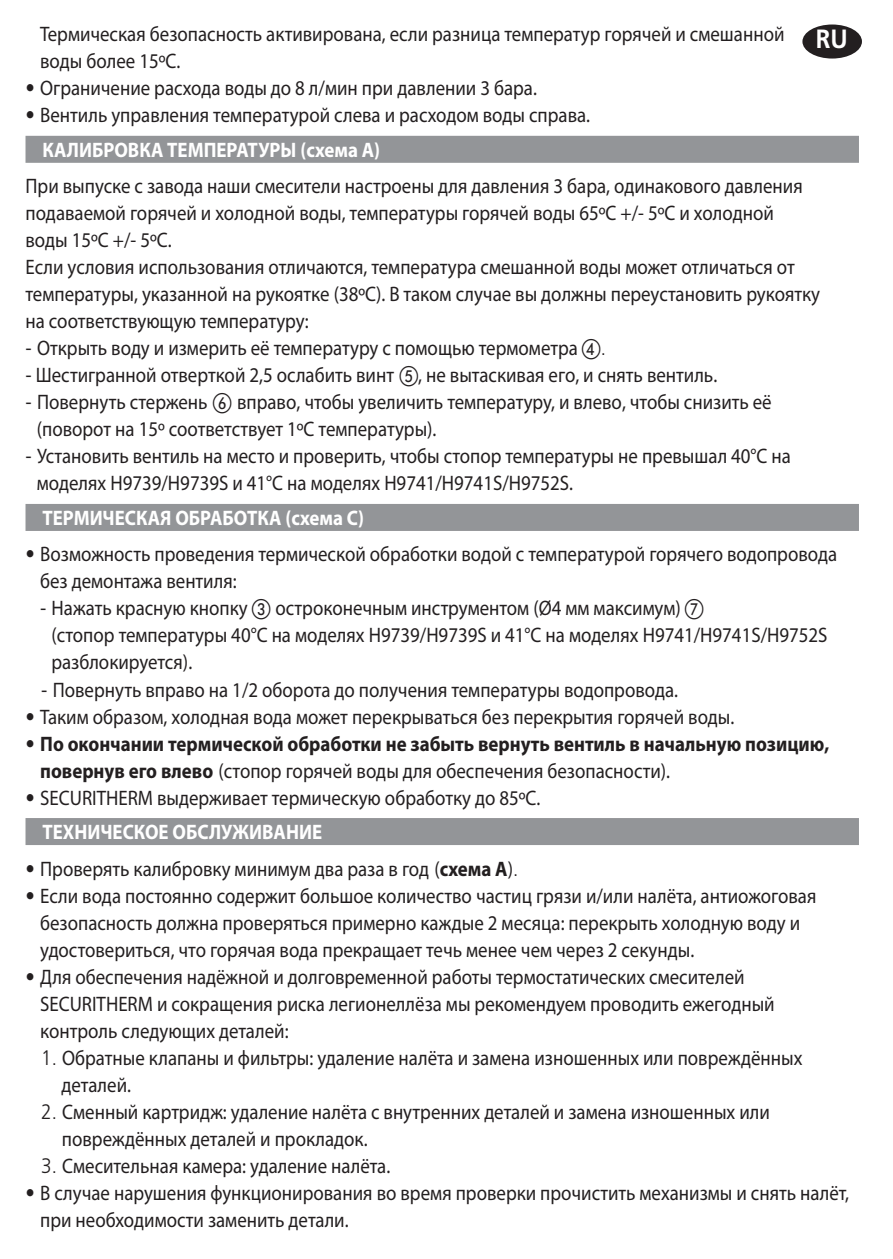
<style>
.page{position:relative;width:893px;height:1259px;background:#fff}
.page>*{position:absolute;margin:0;border:0;box-sizing:border-box;transform-origin:0 0}
.t1{font:700 26.4px "Frutiger";color:#fff;scale:.91 1}
.t2{font:21px/27px "Myriad Pro";color:#231f20;scale:.9 1}
.t3{font:700 21px/27px "Myriad Pro";color:#231f20;scale:.9 1}
.t4{font:700 21px "Myriad Pro";color:#fff;scale:.9 1}
.s1{font-family:"Frutiger";font-weight:300}
.s2{font-weight:700;color:#fff}
.s3{font-family:"European Pi One"}
.s4{font-weight:400}
.s5{font-weight:700}
</style>
<div class="page">
<div style="left:26px;top:136px;width:833px;height:27px;background:#939598"></div>
<div style="left:26px;top:504px;width:833px;height:27px;background:#939598"></div>
<div style="left:26px;top:818px;width:833px;height:27px;background:#939598"></div>
<div style="left:802px;top:25px;width:60px;height:34px;background:#231f20;border-radius:50%"></div>
<p class="t2" style="left:40px;top:22px;width:829px">Термическая безопасность активирована, если разница температур горячей и смешанной воды более 15ºС.</p>
<p class="t2" style="left:26px;top:76px;width:570px"><span class="s1">•</span> Ограничение расхода воды до 8 л/мин при давлении 3 бара.</p>
<p class="t2" style="left:43px;top:100px;width:610px;line-height:34.5px;text-indent:-17px"><span class="s1">•</span> Вентиль управления температурой слева и расходом воды справа.<br><span class="s2">КАЛИБРОВКА ТЕМПЕРАТУРЫ (схема А)</span></p>
<p class="t2" style="left:26px;top:174px;width:884px">При выпуске с завода наши смесители настроены для давления 3 бара, одинакового давления подаваемой горячей и холодной воды, температуры горячей воды 65ºС +/- 5ºС и холодной воды 15ºС +/- 5ºС.<br>Если условия использования отличаются, температура смешанной воды может отличаться от температуры, указанной на рукоятке (38ºС). В таком случае вы должны переустановить рукоятку на соответствующую температуру:</p>
<p class="t2" style="left:26px;top:336px;width:647px"><span class="s1">-</span> Открыть воду и измерить её температуру с помощью термометра <span class="s3">d</span><span class="s1">.</span></p>
<p class="t2" style="left:26px;top:363px;width:770px"><span class="s1">-</span> Шестигранной отверткой 2,5 ослабить винт <span class="s3">e</span>, не вытаскивая его, и снять вентиль.</p>
<p class="t2" style="left:37px;top:390px;width:818px;text-indent:-11px"><span class="s1">-</span> Повернуть стержень <span class="s3">f</span> вправо, чтобы увеличить температуру, и влево, чтобы снизить её (поворот на 15º соответствует 1ºС температуры).</p>
<p class="t2" style="left:37px;top:444px;width:840px;text-indent:-11px"><span class="s1">-</span> Установить вентиль на место и проверить, чтобы стопор температуры не превышал 40°С на моделях Н9739/Н9739S и 41°С на моделях Н9741/Н9741S/Н9752S.</p>
<p class="t4" style="left:43px;top:510px;width:359px">ТЕРМИЧЕСКАЯ ОБРАБОТКА (схема С)</p>
<p class="t2" style="left:40px;top:542px;width:887px;text-indent:-15px"><span class="s1">•</span> Возможность проведения термической обработки водой с температурой горячего водопровода без демонтажа вентиля:</p>
<p class="t2" style="left:51px;top:596px;width:864px;text-indent:-11px"><span class="s1">-</span> Нажать красную кнопку <span class="s3">c</span> остроконечным инструментом (Ø4 мм максимум) <span class="s3">g<br></span>(стопор температуры 40°С на моделях Н9739/Н9739S и 41°С на моделях Н9741/Н9741S/Н9752S разблокируется).</p>
<p class="t2" style="left:41px;top:677px;width:709px"><span class="s1">-</span> Повернуть вправо на 1/2 оборота до получения температуры водопровода.</p>
<p class="t2" style="left:26px;top:704px;width:789px"><span class="s1">•</span> Таким образом, холодная вода может перекрываться без перекрытия горячей воды.</p>
<p class="t3" style="left:40px;top:731px;width:878px;text-indent:-15px"><span class="s1">•</span> По окончании термической обработки не забыть вернуть вентиль в начальную позицию, повернув его влево <span class="s4">(стопор горячей воды для обеспечения безопасности).</span></p>
<p class="t2" style="left:43px;top:782px;width:555px;line-height:34.5px;text-indent:-17px"><span class="s1">•</span> SECURITHERM выдерживает термическую обработку до 85ºС.<br><span class="s2">ТЕХНИЧЕСКОЕ ОБСЛУЖИВАНИЕ</span></p>
<p class="t2" style="left:26px;top:856px;width:549px"><span class="s1">•</span> Проверять калибровку минимум два раза в год (<span class="s5">схема А</span>)<span class="s1">.</span></p>
<p class="t2" style="left:40px;top:883px;width:864px;text-indent:-15px"><span class="s1">•</span> Если вода постоянно содержит большое количество частиц грязи и/или налёта, антиожоговая безопасность должна проверяться примерно каждые 2 месяца: перекрыть холодную воду и удостовериться, что горячая вода прекращает течь менее чем через 2 секунды.</p>
<p class="t2" style="left:40px;top:964px;width:818px;text-indent:-15px"><span class="s1">•</span> Для обеспечения надёжной и долговременной работы термостатических смесителей<br>SECURITHERM и сокращения риска легионеллёза мы рекомендуем проводить ежегодный контроль следующих деталей:</p>
<p class="t2" style="left:62px;top:1045px;width:825px;text-indent:-20px"><span class="s1">1.</span> Обратные клапаны и фильтры: удаление налёта и замена изношенных или повреждённых деталей.</p>
<p class="t2" style="left:62px;top:1099px;width:788px;text-indent:-21px"><span class="s1">2.</span> Сменный картридж: удаление налёта с внутренних деталей и замена изношенных или повреждённых деталей и прокладок.</p>
<p class="t2" style="left:41px;top:1153px;width:389px"><span class="s1">3.</span> Смесительная камера: удаление налёта.</p>
<p class="t2" style="left:40px;top:1180px;width:900px;text-indent:-15px"><span class="s1">•</span> В случае нарушения функционирования во время проверки прочистить механизмы и снять налёт, при необходимости заменить детали.</p>
<p class="t1" style="left:816px;top:29px;width:37px">RU</p>
</div>
